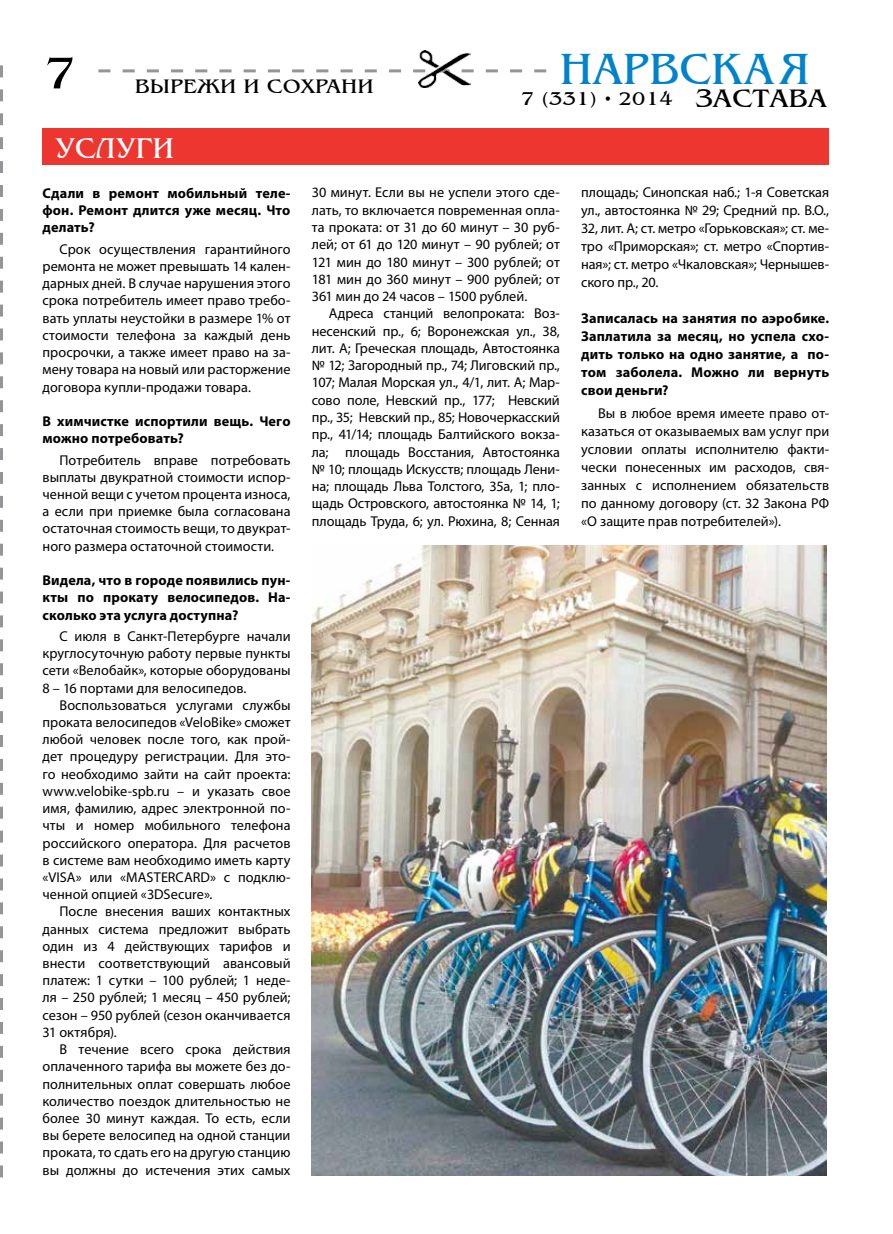
<style>
.page{position:relative;width:893px;height:1234px;background:#fff}
.page>*{position:absolute;margin:0;border:0;box-sizing:border-box;transform-origin:0 0}
.t1{font:46.5px "AG Bengaly";color:#000;scale:1.1 1}
.t2{font:45.9px "AG Bengaly";color:#0083ca}
.t3{font:30px "AG Bengaly";color:#fff}
.t4{font:26.55px "AG Bengaly";color:#000;scale:1.1 1}
.t5{font:20.55px "AG Bengaly";color:#000;scale:1.1 1}
.t6{font:19.5px "AG Bengaly";color:#000;scale:1.1 1}
.t7{font:14.25px/17.2px "Myriad Pro";color:#000;text-align:justify}
.t8{font:700 14.25px/17.2px "Myriad Pro";letter-spacing:.01em;color:#000;text-align:justify}
</style>
<div class="page">
<svg style="left:98px;top:69px;width:448px;height:3px"></svg>
<img style="left:419px;top:50px;width:52px;height:37px">
<svg style="left:0;top:65px;width:3px;height:1112px"></svg>
<div style="left:42px;top:128px;width:787px;height:37px;background:#ed3630"></div>
<img style="left:312px;top:545px;width:514px;height:629px">
<h1 class="t1" style="left:45px;top:49px;width:31px">7</h1>
<h3 class="t5" style="left:135px;top:76px;width:218px">Вырежи и сохрани</h3>
<h2 class="t2" style="left:560px;top:45px;width:251px">Нарвская</h2>
<h3 class="t4" style="left:695px;top:85px;width:121px">застава</h3>
<h3 class="t6" style="left:521px;top:89px;width:140px">7 (331) • 2014</h3>
<h3 class="t3" style="left:55px;top:133px;width:120px">услуги</h3>
<p class="t8" style="left:43px;top:184px;width:250px">Сдали в ремонт мобильный теле&shy;фон. Ремонт длится уже месяц. Что делать?</p>
<p class="t7" style="left:43px;top:240px;width:250px;text-indent:17px">Срок осуществления гарантийного ремонта не может превышать 14 кален&shy;дарных дней. В случае нарушения этого срока потребитель имеет право требо&shy;вать уплаты неустойки в размере 1% от стоимости телефона за каждый день просрочки, а также имеет право на за&shy;мену товара на новый или расторжение договора купли-продажи товара.</p>
<p class="t8" style="left:43px;top:412px;width:250px">В химчистке испортили вещь. Чего можно потребовать?</p>
<p class="t7" style="left:43px;top:451px;width:250px;text-indent:17px">Потребитель вправе потребовать выплаты двукратной стоимости испор&shy;ченной вещи с учетом процента износа, а если при приемке была согласована остаточная стоимость вещи, то двукрат&shy;ного размера остаточной стоимости.</p>
<p class="t8" style="left:43px;top:571px;width:250px">Видела, что в городе появились пун&shy;кты по прокату велосипедов. На&shy;сколько эта услуга доступна?</p>
<p class="t7" style="left:43px;top:627px;width:250px;text-indent:17px">С июля в Санкт-Петербурге начали круглосуточную работу первые пункты сети «Велобайк», которые оборудованы 8 – 16 портами для велосипедов.</p>
<p class="t7" style="left:43px;top:696px;width:250px;text-indent:17px">Воспользоваться услугами службы проката велосипедов «VeloBike» сможет любой человек после того, как прой&shy;дет процедуру регистрации. Для это&shy;го необходимо зайти на сайт проекта: www.velobike-spb.ru – и указать свое имя, фамилию, адрес электронной по&shy;чты и номер мобильного телефона российского оператора. Для расчетов в системе вам необходимо иметь карту «VISA» или «MASTERCARD» с подклю&shy;ченной опцией «3DSecure».</p>
<p class="t7" style="left:43px;top:902px;width:250px;text-indent:17px">После внесения ваших контактных данных система предложит выбрать один из 4 действующих тарифов и внести соответствующий авансовый платеж: 1 сутки – 100 рублей; 1 неде&shy;ля – 250 рублей; 1 месяц – 450 рублей; сезон – 950 рублей (сезон оканчивается 31 октября).</p>
<p class="t7" style="left:43px;top:1040px;width:250px;text-indent:17px">В течение всего срока действия оплаченного тарифа вы можете без до&shy;полнительных оплат совершать любое количество поездок длительностью не более 30 минут каждая. То есть, если вы берете велосипед на одной станции проката, то сдать его на другую станцию вы должны до истечения этих самых</p>
<p class="t7" style="left:312px;top:184px;width:250px">30 минут. Если вы не успели этого сде&shy;лать, то включается повременная опла&shy;та проката: от 31 до 60 минут – 30 руб&shy;лей; от 61 до 120 минут – 90 рублей; от 121 мин до 180 минут – 300 рублей; от 181 мин до 360 минут – 900 рублей; от 361 мин до 24 часов – 1500 рублей.</p>
<p class="t7" style="left:312px;top:305px;width:250px;text-indent:17px">Адреса станций велопроката: Воз&shy;несенский пр., 6; Воронежская ул., 38, лит. А; Греческая площадь, Автостоянка № 12; Загородный пр., 74; Лиговский пр., 107; Малая Морская ул., 4/1, лит. А; Мар&shy;сово поле, Невский пр., 177; Невский пр., 35; Невский пр., 85; Новочеркасский пр., 41/14; площадь Балтийского вокза&shy;ла; площадь Восстания, Автостоянка № 10; площадь Искусств; площадь Лени&shy;на; площадь Льва Толстого, 35а, 1; пло&shy;щадь Островского, автостоянка № 14, 1; площадь Труда, 6; ул. Рюхина, 8; Сенная</p>
<p class="t7" style="left:581px;top:183px;width:250px;line-height:18px">площадь; Синопская наб.; 1-я Советская ул., автостоянка № 29; Средний пр. В.О., 32, лит. А; ст. метро «Горьковская»; ст. ме&shy;тро «Приморская»; ст. метро «Спортив&shy;ная»; ст. метро «Чкаловская»; Чернышев&shy;ского пр., 20.</p>
<p class="t8" style="left:581px;top:309px;width:250px;line-height:18px">Записалась на занятия по аэробике.<br>Заплатила за месяц, но успела схо&shy;дить только на одно занятие, а по&shy;том заболела. Можно ли вернуть свои деньги?</p>
<p class="t7" style="left:581px;top:403px;width:250px;line-height:18px;text-indent:17px">Вы в любое время имеете право от&shy;казаться от оказываемых вам услуг при условии оплаты исполнителю факти&shy;чески понесенных им расходов, свя&shy;занных с исполнением обязательств по данному договору (ст. 32 Закона РФ «О защите прав потребителей»).</p>
</div>
